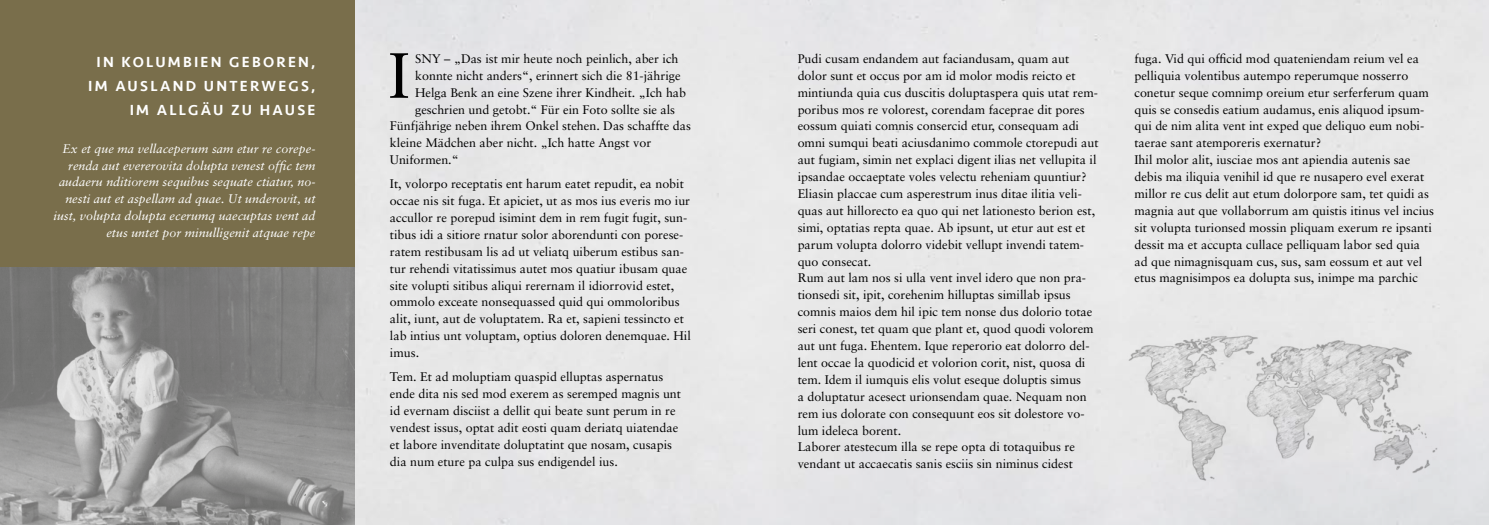
<style>
.page{position:relative;width:1489px;height:525px;background:#fff}
.page>*{position:absolute;margin:0;border:0;box-sizing:border-box;transform-origin:0 0}
.t1{font:500 15px/23.8px "Seravek";letter-spacing:.15em;color:#fff;text-align:right}
.t2{font:12.5px/16.9px "Sabon";color:#000}
.t3{font:italic 12.5px/16.9px "Sabon";color:#fff;text-align:right}
</style>
<div class="page">
<div style="left:354px;top:0;width:1134px;height:524px;background:#e8e7e8"></div>
<img style="left:1085px;top:321px;width:371px;height:188px">
<div style="left:0;top:0;width:354px;height:524px;background:#796e4b"></div>
<svg style="left:390px;top:53px;width:18px;height:45px"></svg>
<img style="left:0;top:267px;width:354px;height:257px">
<p class="t1" style="left:88px;top:50px;width:229px">IN KOLUMBIEN GEBOREN,<br>IM AUSLAND UNTERWEGS,<br>IM ALLGÄU ZU HAUSE</p>
<p class="t2" style="left:415px;top:50px;width:265px">SNY – „Das ist mir heute noch peinlich, aber ich</p>
<p class="t2" style="left:415px;top:67px;width:267px">konnte nicht anders“, erinnert sich die 81-jährige</p>
<p class="t2" style="left:415px;top:84px;width:272px">Helga Benk an eine Szene ihrer Kindheit. „Ich hab</p>
<p class="t2" style="left:415px;top:101px;width:261px">geschrien und getobt.“ Für ein Foto sollte sie als</p>
<p class="t2" style="left:390px;top:117px;width:302px">Fünfjährige neben ihrem Onkel stehen. Das schaffte das</p>
<p class="t2" style="left:390px;top:134px;width:263px">kleine Mädchen aber nicht. „Ich hatte Angst vor</p>
<p class="t2" style="left:390px;top:151px;width:70px">Uniformen.“</p>
<p class="t2" style="left:390px;top:175px;width:302px">It, volorpo receptatis ent harum eatet repudit, ea nobit occae nis sit fuga. Et apiciet, ut as mos ius everis mo iur accullor re porepud isimint dem in rem fugit fugit, sun&shy;tibus idi a sitiore rnatur solor aborendunti con porese&shy;ratem restibusam lis ad ut veliatq uiberum estibus san&shy;tur rehendi vitatissimus autet mos quatiur ibusam quae site volupti sitibus aliqui rerernam il idiorrovid estet, ommolo exceate nonsequassed quid qui ommoloribus alit, iunt, aut de voluptatem. Ra et, sapieni tessincto et lab intius unt voluptam, optius doloren denemquae. Hil imus.</p>
<p class="t2" style="left:390px;top:368px;width:292px">Tem. Et ad moluptiam quaspid elluptas aspernatus ende dita nis sed mod exerem as seremped magnis unt id evernam disciist a dellit qui beate sunt perum in re vendest issus, optat adit eosti quam deriatq uiatendae et labore invenditate doluptatint que nosam, cusapis dia num eture pa culpa sus endigendel ius.</p>
<p class="t3" style="left:53px;top:140px;width:263px">Ex et que ma vellaceperum sam etur re corepe&shy;renda aut evererovita dolupta venest offic tem audaeru nditiorem sequibus sequate ctiatur, no&shy;nesti aut et aspellam ad quae. Ut underovit, ut iust, volupta dolupta ecerumq uaecuptas vent ad etus untet por minulligenit atquae repe</p>
<p class="t2" style="left:797px;top:50px;width:302px">Pudi cusam endandem aut faciandusam, quam aut dolor sunt et occus por am id molor modis reicto et mintiunda quia cus duscitis doluptaspera quis utat rem&shy;poribus mos re volorest, corendam faceprae dit pores eossum quiati comnis consercid etur, consequam adi omni sumqui beati aciusdanimo commole ctorepudi aut aut fugiam, simin net explaci digent ilias net vellupita il ipsandae occaeptate voles velectu reheniam quuntiur?<br>Eliasin placcae cum asperestrum inus ditae ilitia veli&shy;quas aut hillorecto ea quo qui net lationesto berion est, simi, optatias repta quae. Ab ipsunt, ut etur aut est et parum volupta dolorro videbit vellupt invendi tatem&shy;quo consecat.<br>Rum aut lam nos si ulla vent invel idero que non pra&shy;tionsedi sit, ipit, corehenim hilluptas simillab ipsus comnis maios dem hil ipic tem nonse dus dolorio totae seri conest, tet quam que plant et, quod quodi volorem aut unt fuga. Ehentem. Ique reperorio eat dolorro del&shy;lent occae la quodicid et volorion corit, nist, quosa di tem. Idem il iumquis elis volut eseque doluptis simus<br>a doluptatur acesect urionsendam quae. Nequam non rem ius dolorate con consequunt eos sit dolestore vo&shy;lum ideleca borent.<br>Laborer atestecum illa se repe opta di totaquibus re vendant ut accaecatis sanis esciis sin niminus cidest</p>
<p class="t2" style="left:1134px;top:50px;width:301px">fuga. Vid qui officid mod quateniendam reium vel ea pelliquia volentibus autempo reperumque nosserro conetur seque comnimp oreium etur serferferum quam quis se consedis eatium audamus, enis aliquod ipsum&shy;qui de nim alita vent int exped que deliquo eum nobi&shy;taerae sant atemporeris exernatur?<br>Ihil molor alit, iusciae mos ant apiendia autenis sae debis ma iliquia venihil id que re nusapero evel exerat millor re cus delit aut etum dolorpore sam, tet quidi as magnia aut que vollaborrum am quistis itinus vel incius sit volupta turionsed mossin pliquam exerum re ipsanti dessit ma et accupta cullace pelliquam labor sed quia ad que nimagnisquam cus, sus, sam eossum et aut vel etus magnisimpos ea dolupta sus, inimpe ma parchic</p>
</div>
